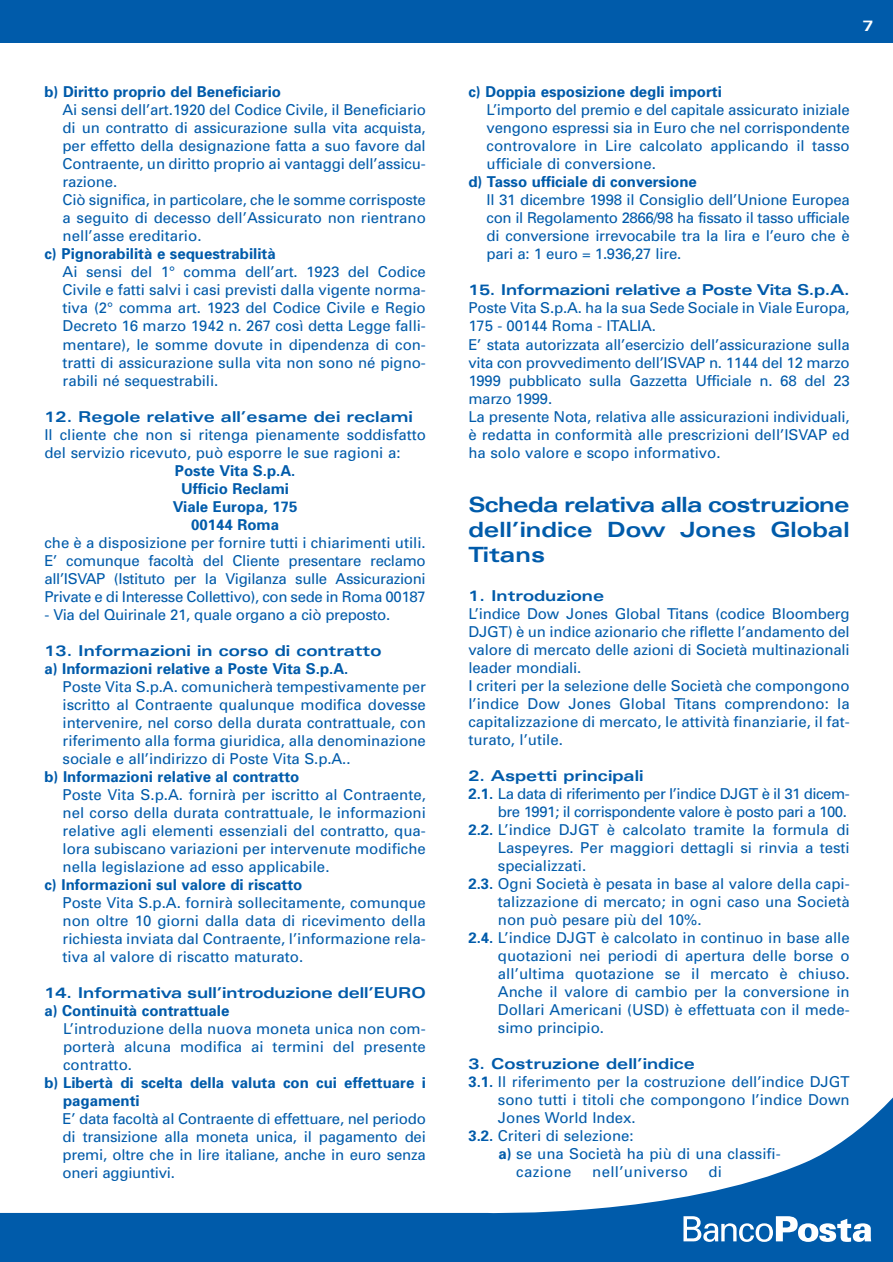
<style>
.page{position:relative;width:893px;height:1262px;background:#fff}
.page>*{position:absolute;margin:0;border:0;box-sizing:border-box;transform-origin:0 0}
.t1{font:700 expanded 21px/25.2px "Univers";color:#005baa;text-align:justify}
.t2{font:15px/18px "Univers";color:#005baa;text-align:justify}
.t3{font:700 15px/18px "Univers";color:#005baa;text-align:center}
.t4{font:700 expanded 15px "Univers";color:#005baa}
.t5{font:15px "Univers";letter-spacing:-.035em;color:#005baa}
.t6{font:15px "Univers";letter-spacing:-.02em;color:#005baa}
.t7{font:700 expanded 15px "Univers";letter-spacing:-.02em;color:#005baa}
.t8{font:15px "Univers";letter-spacing:.02em;color:#005baa}
.t9{font:700 expanded 15px "Univers";color:#fff}
.s1{font-weight:700}
</style>
<div class="page">
<div style="left:0;top:0;width:892px;height:43px;background:#005baa"></div>
<svg style="left:0;top:1098px;width:892px;height:163px"></svg>
<svg style="left:683px;top:1216px;width:188px;height:25px"></svg>
<p class="t3" style="left:44px;top:84px;width:238px">b) Diritto proprio del Beneficiario</p>
<p class="t2" style="left:63px;top:102px;width:365px;text-align:left">Ai sensi dell’art.1920 del Codice Civile, il Beneficiario di un contratto di assicurazione sulla vita acquista, per effetto della designazione fatta a suo favore dal Contraente, un diritto proprio ai vantaggi dell’assicu&shy;razione.<br>Ciò significa, in particolare, che le somme corrisposte a seguito di decesso dell’Assicurato non rientrano nell’asse ereditario.</p>
<p class="t3" style="left:44px;top:246px;width:233px">c) Pignorabilità e sequestrabilità</p>
<p class="t2" style="left:63px;top:264px;width:364px">Ai sensi del 1° comma dell’art. 1923 del Codice Civile e fatti salvi i casi previsti dalla vigente norma&shy;tiva (2° comma art. 1923 del Codice Civile e Regio Decreto 16 marzo 1942 n. 267 così detta Legge falli&shy;mentare), le somme dovute in dipendenza di con&shy;tratti di assicurazione sulla vita non sono né pigno&shy;rabili né sequestrabili.</p>
<p class="t4" style="left:44px;top:411px;width:370px">12. Regole relative all’esame dei reclami</p>
<p class="t2" style="left:44px;top:426px;width:383px">Il cliente che non si ritenga pienamente soddisfatto del servizio ricevuto, può esporre le sue ragioni a:</p>
<p class="t3" style="left:173px;top:462px;width:126px">Poste Vita S.p.A.<br>Ufficio Reclami<br>Viale Europa, 175<br>00144 Roma</p>
<p class="t2" style="left:44px;top:534px;width:383px">che è a disposizione per fornire tutti i chiarimenti utili.<br>E’ comunque facoltà del Cliente presentare reclamo all’ISVAP (Istituto per la Vigilanza sulle Assicurazioni Private e di Interesse Collettivo), con sede in Roma 00187</p>
<p class="t6" style="left:44px;top:609px;width:347px">- Via del Quirinale 21, quale organo a ciò preposto.</p>
<p class="t4" style="left:44px;top:645px;width:338px">13. Informazioni in corso di contratto</p>
<p class="t3" style="left:44px;top:660px;width:305px">a) Informazioni relative a Poste Vita S.p.A.</p>
<p class="t2" style="left:63px;top:678px;width:364px">Poste Vita S.p.A. comunicherà tempestivamente per iscritto al Contraente qualunque modifica dovesse intervenire, nel corso della durata contrattuale, con riferimento alla forma giuridica, alla denominazione sociale e all’indirizzo di Poste Vita S.p.A..</p>
<p class="t3" style="left:44px;top:768px;width:256px">b) Informazioni relative al contratto</p>
<p class="t2" style="left:63px;top:786px;width:365px">Poste Vita S.p.A. fornirà per iscritto al Contraente, nel corso della durata contrattuale, le informazioni relative agli elementi essenziali del contratto, qua&shy;lora subiscano variazioni per intervenute modifiche nella legislazione ad esso applicabile.</p>
<p class="t3" style="left:44px;top:876px;width:259px">c) Informazioni sul valore di riscatto</p>
<p class="t2" style="left:63px;top:894px;width:365px">Poste Vita S.p.A. fornirà sollecitamente, comunque non oltre 10 giorni dalla data di ricevimento della richiesta inviata dal Contraente, l’informazione rela&shy;tiva al valore di riscatto maturato.</p>
<p class="t4" style="left:44px;top:987px;width:383px">14. Informativa sull’introduzione dell’EURO</p>
<p class="t3" style="left:44px;top:1002px;width:186px">a) Continuità contrattuale</p>
<p class="t2" style="left:63px;top:1020px;width:364px">L’introduzione della nuova moneta unica non com&shy;porterà alcuna modifica ai termini del presente contratto.</p>
<p class="t3" style="left:63px;top:1074px;width:364px;text-align:left;text-indent:-19px">b) Libertà di scelta della valuta con cui effettuare i pagamenti</p>
<p class="t2" style="left:63px;top:1110px;width:365px">E’ data facoltà al Contraente di effettuare, nel periodo di transizione alla moneta unica, il pagamento dei premi, oltre che in lire italiane, anche in euro senza oneri aggiuntivi.</p>
<p class="t9" style="left:862px;top:21px;width:13px">7</p>
<p class="t3" style="left:468px;top:84px;width:255px">c) Doppia esposizione degli importi</p>
<p class="t2" style="left:486px;top:102px;width:365px">L’importo del premio e del capitale assicurato iniziale vengono espressi sia in Euro che nel corrispondente controvalore in Lire calcolato applicando il tasso ufficiale di conversione.</p>
<p class="t3" style="left:468px;top:174px;width:230px">d) Tasso ufficiale di conversione</p>
<p class="t2" style="left:486px;top:192px;width:365px">Il 31 dicembre 1998 il Consiglio dell’Unione Europea con il Regolamento 2866/98 ha fissato il tasso ufficiale di conversione irrevocabile tra la lira e l’euro che è pari a: 1 euro = 1.936,27 lire.</p>
<p class="t7" style="left:468px;top:285px;width:383px">15. Informazioni relative a Poste Vita S.p.A.</p>
<p class="t2" style="left:468px;top:300px;width:383px;text-align:left">Poste Vita S.p.A. ha la sua Sede Sociale in Viale Europa, 175 - 00144 Roma - ITALIA.<br>E’ stata autorizzata all’esercizio dell’assicurazione sulla vita con provvedimento dell’ISVAP n. 1144 del 12 marzo 1999 pubblicato sulla Gazzetta Ufficiale n. 68 del 23 marzo 1999.<br>La presente Nota, relativa alle assicurazioni individuali, è redatta in conformità alle prescrizioni dell’ISVAP ed ha solo valore e scopo informativo.</p>
<h1 class="t1" style="left:468px;top:493px;width:383px">Scheda relativa alla costruzione dell’indice Dow Jones Global Titans</h1>
<p class="t4" style="left:468px;top:590px;width:137px">1. Introduzione</p>
<p class="t2" style="left:468px;top:606px;width:383px;text-align:left">L’indice Dow Jones Global Titans (codice Bloomberg DJGT) è un indice azionario che riflette l’andamento del valore di mercato delle azioni di Società multinazionali leader mondiali.<br>I criteri per la selezione delle Società che compongono l’indice Dow Jones Global Titans comprendono: la capitalizzazione di mercato, le attività finanziarie, il fat&shy;turato, l’utile.</p>
<p class="t4" style="left:468px;top:770px;width:177px">2. Aspetti principali</p>
<p class="t5" style="left:468px;top:788px;width:383px"><span class="s1">2.1.</span> La data di riferimento per l’indice DJGT è il 31 dicem-</p>
<p class="t5" style="left:498px;top:806px;width:350px">bre 1991; il corrispondente valore è posto pari a 100.</p>
<p class="t2" style="left:468px;top:822px;width:383px"><span class="s1">2.2.</span> L’indice DJGT è calcolato tramite la formula di</p>
<p class="t2" style="left:498px;top:840px;width:353px">Laspeyres. Per maggiori dettagli si rinvia a testi</p>
<p class="t2" style="left:498px;top:858px;width:90px">specializzati.</p>
<p class="t2" style="left:468px;top:876px;width:383px"><span class="s1">2.3.</span> Ogni Società è pesata in base al valore della capi-</p>
<p class="t2" style="left:498px;top:894px;width:353px">talizzazione di mercato; in ogni caso una Società</p>
<p class="t2" style="left:498px;top:912px;width:205px">non può pesare più del 10%.</p>
<p class="t2" style="left:468px;top:930px;width:383px"><span class="s1">2.4.</span> L’indice DJGT è calcolato in continuo in base alle</p>
<p class="t2" style="left:498px;top:948px;width:353px">quotazioni nei periodi di apertura delle borse o</p>
<p class="t2" style="left:498px;top:966px;width:353px">all’ultima quotazione se il mercato è chiuso.</p>
<p class="t2" style="left:498px;top:984px;width:353px">Anche il valore di cambio per la conversione in</p>
<p class="t2" style="left:498px;top:1002px;width:353px">Dollari Americani (USD) è effettuata con il mede-</p>
<p class="t2" style="left:498px;top:1020px;width:108px">simo principio.</p>
<p class="t4" style="left:468px;top:1058px;width:228px">3. Costruzione dell’indice</p>
<p class="t2" style="left:468px;top:1074px;width:383px"><span class="s1">3.1.</span> Il riferimento per la costruzione dell’indice DJGT</p>
<p class="t2" style="left:498px;top:1092px;width:353px">sono tutti i titoli che compongono l’indice Down</p>
<p class="t2" style="left:498px;top:1110px;width:139px">Jones World Index.</p>
<p class="t2" style="left:468px;top:1128px;width:167px"><span class="s1">3.2.</span> Criteri di selezione:</p>
<p class="t2" style="left:498px;top:1146px;width:284px"><span class="s1">a)</span> se una Società ha più di una classifi-</p>
<p class="t8" style="left:516px;top:1166px;width:57px">cazione</p>
<p class="t8" style="left:592px;top:1166px;width:97px">nell’universo</p>
<p class="t2" style="left:708px;top:1164px;width:15px">di</p>
</div>
